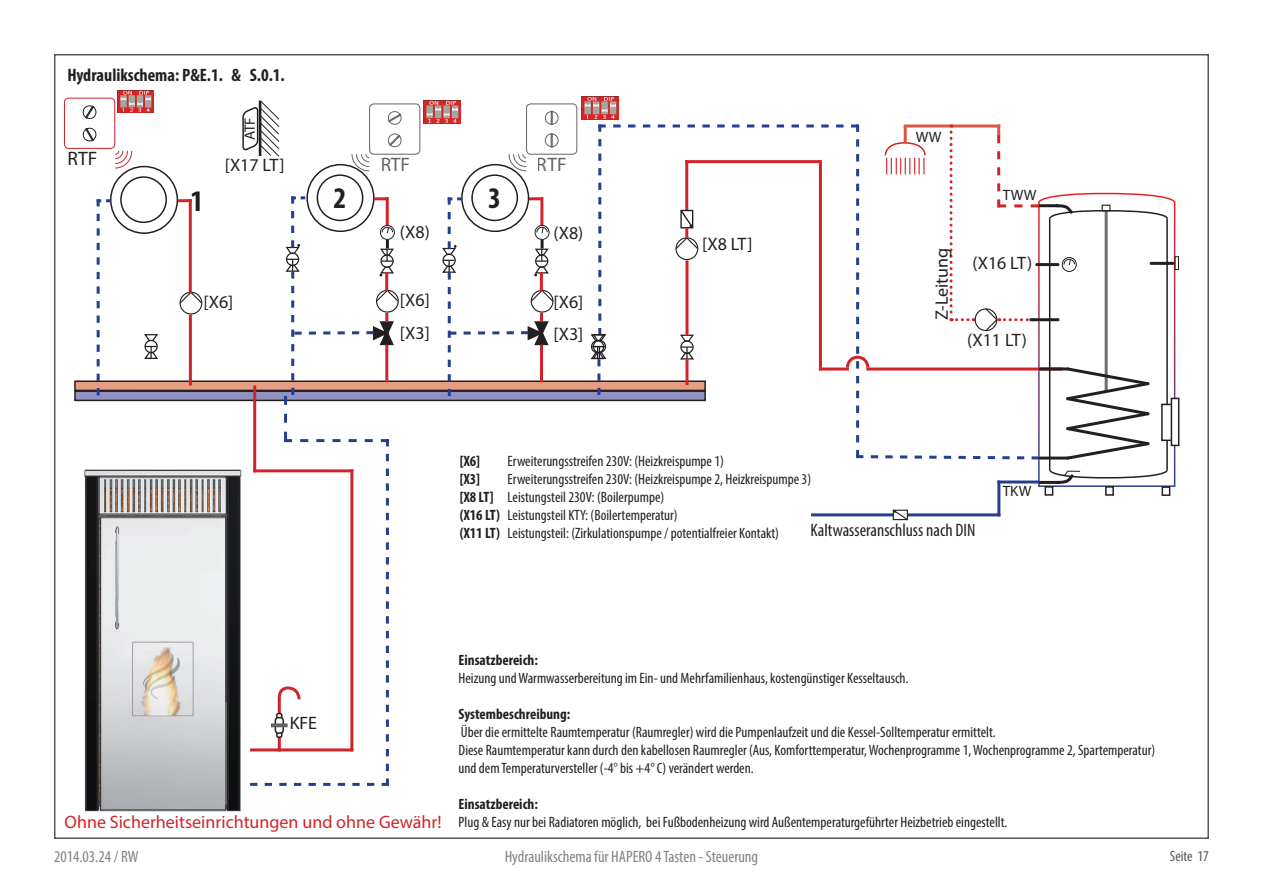
<style>
.page{position:relative;width:1263px;height:893px;background:#fff}
.page>*{position:absolute;margin:0;border:0;box-sizing:border-box;transform-origin:0 0}
.t1{font:700 condensed 30px "Myriad Pro";color:#231f20}
.t2{font:19.5px "Myriad Pro";letter-spacing:.005em;color:#231f20}
.t3{font:18px/32.8px "Myriad Pro";color:#231f20}
.t4{font:18px "Myriad Pro";color:#d1232a}
.t5{font:700 condensed 18px "Myriad Pro";color:#231f20}
.t6{font:condensed 18px "Myriad Pro";color:#231f20}
.t7{font:condensed 16.5px "Myriad Pro";color:#808285}
.t8{font:condensed 15px/18px "Myriad Pro";color:#231f20}
.t9{font:700 condensed 15px/18px "Myriad Pro";color:#231f20}
.t10{font:15px "Myriad Pro";letter-spacing:.015em;color:#231f20}
.t11{font:condensed 15px "Myriad Pro";color:#57585a}
</style>
<div class="page">
<div style="left:74px;top:380px;width:632px;height:11px;background:#e79c84;border:2px solid #231f20"></div>
<div style="left:74px;top:390px;width:632px;height:11px;background:#9191c1;border:2px solid #231f20"></div>
<img style="left:84px;top:469px;width:158px;height:343px">
<hr style="left:908px;top:513px;width:92px;height:3px;background:#253f8e">
<hr style="left:997px;top:480px;width:3px;height:36px;background:#253f8e">
<hr style="left:811px;top:513px;width:83px;height:3px;background:#253f8e">
<svg style="left:1176px;top:398px;width:3px;height:48px"></svg>
<div style="left:1175px;top:256px;width:4px;height:14px;border:1px solid #231f20"></div>
<div style="left:1044px;top:486px;width:9px;height:10px;border:2px solid #231f20"></div>
<div style="left:1105px;top:486px;width:9px;height:10px;border:2px solid #231f20"></div>
<div style="left:1161px;top:486px;width:9px;height:10px;border:2px solid #231f20"></div>
<svg style="left:892px;top:509px;width:17px;height:12px"></svg>
<div style="left:64px;top:98px;width:51px;height:51px;border:1px solid #d1232a;border-radius:4px"></div>
<svg style="left:82px;top:105px;width:15px;height:14px"></svg>
<svg style="left:82px;top:127px;width:15px;height:15px"></svg>
<svg style="left:115px;top:150px;width:18px;height:19px"></svg>
<svg style="left:144px;top:334px;width:14px;height:25px"></svg>
<div style="left:180px;top:292px;width:22px;height:22px;border:1px solid #231f20;border-radius:50%"></div>
<svg style="left:179px;top:291px;width:24px;height:14px"></svg>
<div style="left:120px;top:176px;width:47px;height:47px;border:2px solid #231f20;border-radius:50%"></div>
<div style="left:110px;top:166px;width:68px;height:68px;border:2px solid #231f20;border-radius:50%"></div>
<hr style="left:178px;top:199px;width:14px;height:3px;background:#d1232a">
<svg style="left:97px;top:199px;width:14px;height:196px"></svg>
<hr style="left:189px;top:199px;width:3px;height:94px;background:#d1232a">
<hr style="left:189px;top:314px;width:3px;height:71px;background:#d1232a">
<img style="left:117px;top:90px;width:37px;height:23px">
<svg style="left:589px;top:125px;width:587px;height:363px"></svg>
<div style="left:317px;top:174px;width:46px;height:47px;border:2px solid #231f20;border-radius:50%"></div>
<div style="left:306px;top:164px;width:69px;height:68px;border:2px solid #231f20;border-radius:50%"></div>
<div style="left:471px;top:174px;width:47px;height:47px;border:2px solid #231f20;border-radius:50%"></div>
<div style="left:461px;top:164px;width:68px;height:68px;border:2px solid #231f20;border-radius:50%"></div>
<svg style="left:441px;top:197px;width:113px;height:199px"></svg>
<div style="left:369px;top:104px;width:51px;height:51px;border:1px solid #231f20;border-radius:4px"></div>
<svg style="left:387px;top:111px;width:15px;height:14px"></svg>
<svg style="left:387px;top:133px;width:15px;height:14px"></svg>
<svg style="left:351px;top:154px;width:19px;height:18px"></svg>
<div style="left:526px;top:104px;width:51px;height:51px;border:1px solid #231f20;border-radius:4px"></div>
<div style="left:545px;top:111px;width:13px;height:14px;border:1px solid #231f20;border-radius:50%"></div>
<svg style="left:551px;top:111px;width:1px;height:14px"></svg>
<div style="left:545px;top:134px;width:13px;height:13px;border:1px solid #231f20;border-radius:50%"></div>
<svg style="left:551px;top:134px;width:1px;height:13px"></svg>
<svg style="left:508px;top:154px;width:19px;height:18px"></svg>
<img style="left:424px;top:101px;width:36px;height:22px">
<img style="left:582px;top:97px;width:36px;height:22px">
<svg style="left:250px;top:196px;width:150px;height:590px"></svg>
<svg style="left:242px;top:100px;width:38px;height:57px"></svg>
<p class="t5" style="left:67px;top:64px;width:219px">Hydraulikschema: P&amp;E.1. &amp; S.0.1.</p>
<h2 class="t2" style="left:67px;top:147px;width:31px">RTF</h2>
<p class="t10" style="left:240px;top:140px;width:24px;rotate:-90deg">ATF</p>
<h1 class="t1" style="left:190px;top:182px;width:14px">1</h1>
<p class="t3" style="left:225px;top:149px;width:61px">[X17 LT]</p>
<h2 class="t2" style="left:380px;top:152px;width:31px">RTF</h2>
<h2 class="t2" style="left:537px;top:152px;width:31px">RTF</h2>
<h1 class="t1" style="left:334px;top:179px;width:14px">2</h1>
<p class="t3" style="left:400px;top:215px;width:31px">(X8)</p>
<h1 class="t1" style="left:488px;top:179px;width:14px">3</h1>
<p class="t3" style="left:553px;top:216px;width:31px">(X8)</p>
<p class="t3" style="left:203px;top:286px;width:31px">[X6]</p>
<p class="t3" style="left:400px;top:284px;width:31px">[X6] [X3]</p>
<p class="t3" style="left:553px;top:285px;width:31px">[X6] [X3]</p>
<p class="t3" style="left:702px;top:227px;width:52px">[X8 LT]</p>
<p class="t10" style="left:916px;top:127px;width:27px">WW</p>
<p class="t10" style="left:1003px;top:186px;width:35px">TWW</p>
<p class="t3" style="left:925px;top:320px;width:74px;rotate:-90deg">Z-Leitung</p>
<p class="t3" style="left:972px;top:247px;width:61px">(X16 LT)</p>
<p class="t3" style="left:967px;top:324px;width:61px">(X11 LT)</p>
<p class="t9" style="left:460px;top:452px;width:42px">[X6] [X3] [X8 LT] (X16 LT) (X11 LT)</p>
<p class="t8" style="left:508px;top:452px;width:305px">Erweiterungsstreifen 230V: (Heizkreispumpe 1)<br>Erweiterungsstreifen 230V: (Heizkreispumpe 2, Heizkreispumpe 3)<br>Leistungsteil 230V: (Boilerpumpe)<br>Leistungsteil KTY: (Boilertemperatur)<br>Leistungsteil: (Zirkulationspumpe / potentialfreier Kontakt)</p>
<p class="t6" style="left:811px;top:519px;width:166px">Kaltwasseranschluss nach DIN</p>
<p class="t10" style="left:1003px;top:482px;width:30px">TKW</p>
<p class="t9" style="left:459px;top:650px;width:81px">Einsatzbereich:</p>
<p class="t8" style="left:459px;top:668px;width:451px">Heizung und Warmwasserbereitung im Ein- und Mehrfamilienhaus, kostengünstiger Kesseltausch.</p>
<p class="t9" style="left:459px;top:704px;width:113px">Systembeschreibung:</p>
<p class="t8" style="left:459px;top:722px;width:698px">Über die ermittelte Raumtemperatur (Raumregler) wird die Pumpenlaufzeit und die Kessel-Solltemperatur ermittelt.<br>Diese Raumtemperatur kann durch den kabellosen Raumregler (Aus, Komforttemperatur, Wochenprogramme 1, Wochenprogramme 2, Spartemperatur) und dem Temperaturversteller (-4° bis +4° C) verändert werden.</p>
<p class="t9" style="left:459px;top:794px;width:81px">Einsatzbereich:</p>
<p class="t8" style="left:459px;top:812px;width:550px">Plug &amp; Easy nur bei Radiatoren möglich, bei Fußbodenheizung wird Außentemperaturgeführter Heizbetrieb eingestellt.</p>
<p class="t3" style="left:290px;top:707px;width:29px">KFE</p>
<p class="t4" style="left:65px;top:811px;width:378px">Ohne Sicherheitseinrichtungen und ohne Gewähr!</p>
<p class="t7" style="left:54px;top:846px;width:86px">2014.03.24 / RW</p>
<p class="t7" style="left:505px;top:846px;width:255px">Hydraulikschema für HAPERO 4 Tasten - Steuerung</p>
<p class="t11" style="left:1170px;top:847px;width:41px">Seite 17</p>
</div>
